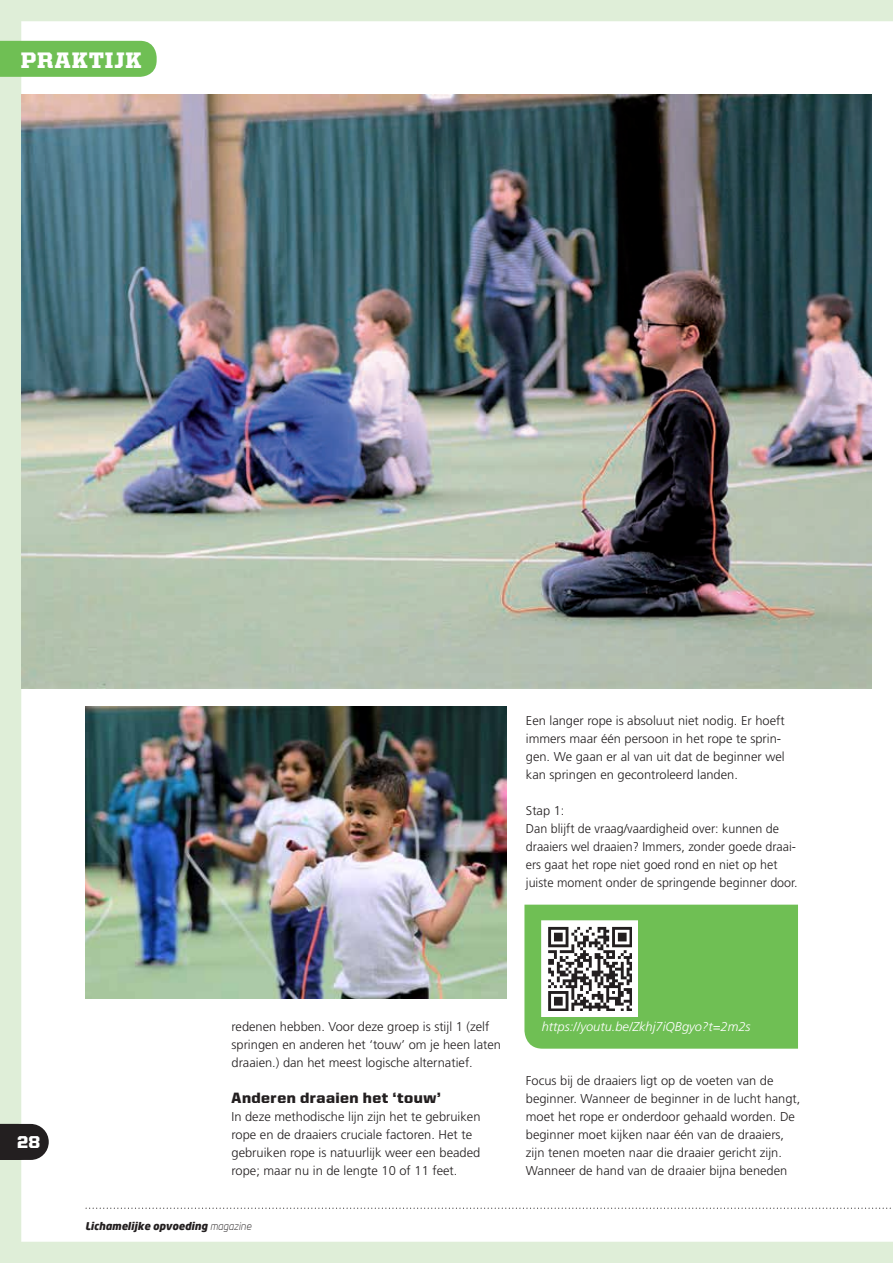
<style>
.page{position:relative;width:893px;height:1263px;background:#dfeed8}
.page>*{position:absolute;margin:0;border:0;box-sizing:border-box;transform-origin:0 0}
.t1{font:900 22.5px "United Serif Reg";letter-spacing:.035em;color:#fff}
.t2{font:900 17.25px "United Sans Reg";color:#fff}
.t3{font:900 15px "United Sans Reg";letter-spacing:.025em;color:#231f20}
.t4{font:300 12.75px/18px "Frutiger LT Std";color:#231f20}
.t5{font:italic 300 12.75px "Frutiger LT Std";color:#fff}
.t6{font:italic 900 10.5px "Neo Sans";color:#231f20}
.s1{font-weight:300}
</style>
<div class="page">
<div style="left:21px;top:21px;width:872px;height:1221px;background:#fff"></div>
<img style="left:85px;top:707px;width:421px;height:291px">
<img style="left:21px;top:95px;width:851px;height:594px">
<div style="left:0;top:41px;width:157px;height:36px;background:#6fbf54"></div>
<svg style="left:524px;top:905px;width:274px;height:144px;background:#7eba69"></svg>
<svg style="left:0;top:1124px;width:49px;height:36px;background:#353132"></svg>
<svg style="left:85px;top:1207px;width:808px;height:2px;background:#e0e0e0"></svg>
<h1 class="t1" style="left:21px;top:48px;width:122px">PRAKTIJK</h1>
<p class="t4" style="left:526px;top:711px;width:260px">Een langer rope is absoluut niet nodig. Er hoeft immers maar één persoon in het rope te sprin&shy;gen. We gaan er al van uit dat de beginner wel kan springen en gecontroleerd landen.</p>
<p class="t4" style="left:526px;top:801px;width:273px">Stap 1:<br>Dan blijft de vraag/vaardigheid over: kunnen de draaiers wel draaien? Immers, zonder goede draai&shy;ers gaat het rope niet goed rond en niet op het juiste moment onder de springende beginner door.</p>
<h2 class="t2" style="left:17px;top:1133px;width:25px">28</h2>
<p class="t4" style="left:232px;top:1017px;width:271px">redenen hebben. Voor deze groep is stijl 1 (zelf springen en anderen het ‘touw’ om je heen laten draaien.) dan het meest logische alternatief.</p>
<p class="t3" style="left:232px;top:1089px;width:211px">Anderen draaien het ‘touw’</p>
<p class="t4" style="left:232px;top:1107px;width:250px">In deze methodische lijn zijn het te gebruiken rope en de draaiers cruciale factoren. Het te gebruiken rope is natuurlijk weer een beaded rope; maar nu in de lengte 10 of 11 feet.</p>
<p class="t6" style="left:85px;top:1219px;width:168px">Lichamelijke opvoeding <span class="s1">magazine</span></p>
<p class="t5" style="left:542px;top:1019px;width:210px">https://youtu.be/Zkhj7iQBgyo?t=2m2s</p>
<p class="t4" style="left:526px;top:1071px;width:276px">Focus bij de draaiers ligt op de voeten van de beginner. Wanneer de beginner in de lucht hangt, moet het rope er onderdoor gehaald worden. De beginner moet kijken naar één van de draaiers, zijn tenen moeten naar die draaier gericht zijn.<br>Wanneer de hand van de draaier bijna beneden</p>
</div>
